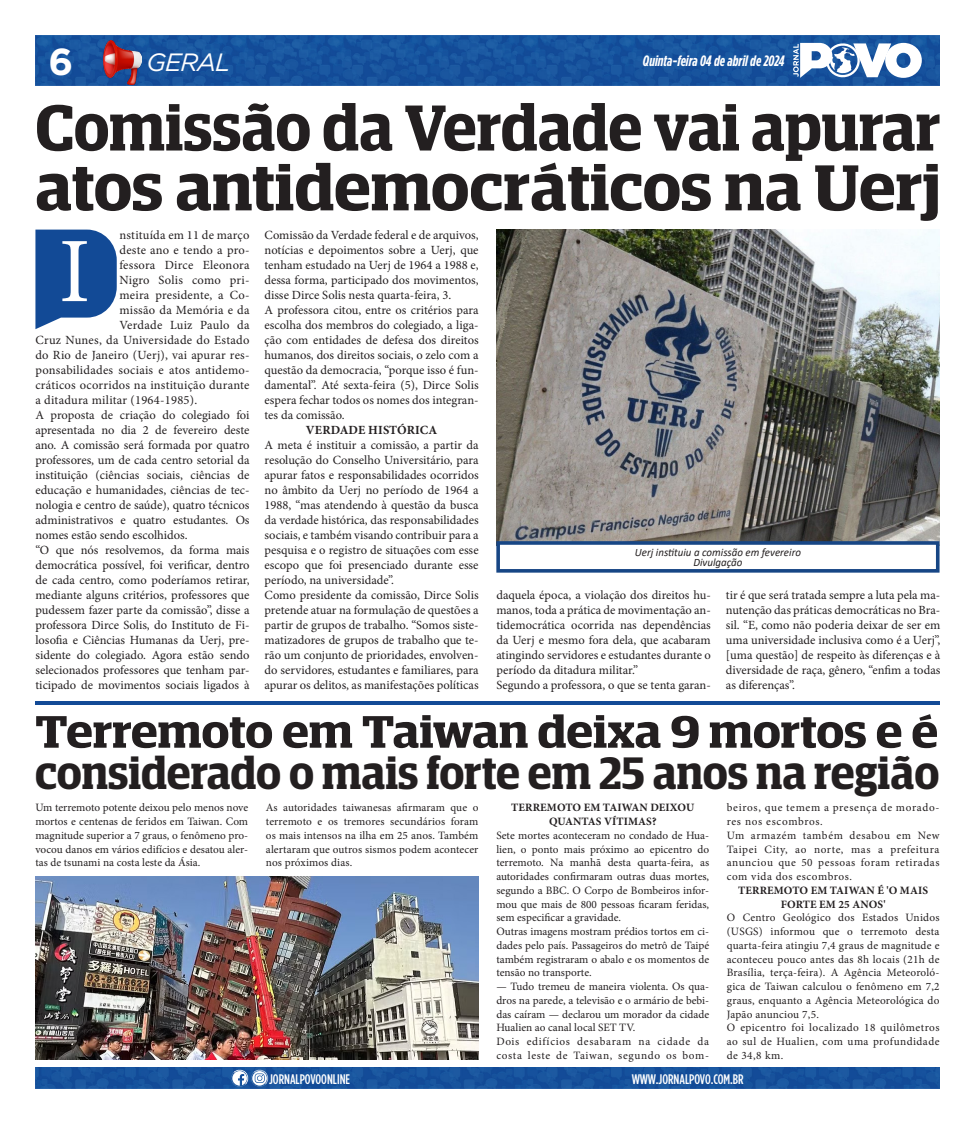
<style>
.page{position:relative;width:975px;height:1124px;background:#fff}
.page>*{position:absolute;margin:0;border:0;box-sizing:border-box;transform-origin:0 0}
.t1{font:92.12px "Minion Pro";color:#fff}
.t2{font:600 64.88px/59.8px "Guardian Egyptian Display";color:#231f20}
.t3{font:600 45.5px/41.6px "Guardian Egyptian Display";letter-spacing:-.005em;color:#231f20;scale:1.12 1}
.t4{font:700 37.5px "Gotham";color:#fff}
.t5{font:italic 25px "Gotham";letter-spacing:-.04em;color:#fff}
.t6{font:italic 700 15px "Gotham Cond";color:#fff}
.t7{font:500 13.88px "Gotham Cond";color:#fff}
.t8{font:12.5px/15px "Minion Pro";color:#231f20;text-align:justify}
.t9{font:12.5px "Minion Pro";letter-spacing:.02em;color:#231f20}
.t10{font:700 12.5px "Minion Pro";letter-spacing:.01em;color:#231f20}
.t11{font:11.25px/13.8px "Minion Pro";letter-spacing:.01em;color:#231f20;text-align:justify}
.t12{font:11.25px/13.8px "Minion Pro";letter-spacing:.06em;color:#231f20}
.t13{font:700 11.25px/13.8px "Minion Pro";letter-spacing:.01em;color:#231f20;text-align:center}
.t14{font:italic 11.25px "Calibri";color:#231f20}
</style>
<div class="page">
<div style="left:35px;top:1067px;width:904px;height:21px;background:#17529d"></div>
<img style="left:35px;top:35px;width:904px;height:50px">
<svg style="left:793px;top:42px;width:128px;height:37px"></svg>
<svg style="left:230px;top:1068px;width:39px;height:18px"></svg>
<img style="left:104px;top:41px;width:38px;height:43px">
<img style="left:496px;top:229px;width:443px;height:312px">
<img style="left:36px;top:876px;width:442px;height:183px">
<div style="left:496px;top:541px;width:443px;height:31px;background:#fff;border:4px solid #174685"></div>
<hr style="left:35px;top:701px;width:904px;height:4px;background:#124a96">
<svg style="left:35px;top:229px;width:82px;height:100px;background:#3766a6"></svg>
<h3 class="t4" style="left:48px;top:37px;width:26px">6</h3>
<p class="t6" style="left:643px;top:52px;width:143px">Quinta-feira 04 de abril de 2024</p>
<h3 class="t5" style="left:147px;top:47px;width:85px">GERAL</h3>
<p class="t2" style="left:35px;top:98px;width:906px">Comissão da Verdade vai apurar atos antidemocráticos na Uerj</p>
<p class="t9" style="left:119px;top:226px;width:131px">nstituída em 11 de março</p>
<p class="t8" style="left:119px;top:242px;width:131px">deste ano e tendo a pro-</p>
<p class="t9" style="left:119px;top:256px;width:131px">fessora Dirce Eleonora</p>
<p class="t8" style="left:119px;top:272px;width:131px">Nigro Solis como pri-</p>
<p class="t9" style="left:119px;top:286px;width:131px">meira presidente, a Co-</p>
<p class="t9" style="left:119px;top:301px;width:131px">missão da Memória e da</p>
<p class="t9" style="left:119px;top:316px;width:131px">Verdade Luiz Paulo da</p>
<p class="t9" style="left:35px;top:331px;width:215px">Cruz Nunes, da Universidade do Estado</p>
<p class="t9" style="left:35px;top:346px;width:215px">do Rio de Janeiro (Uerj), vai apurar res-</p>
<p class="t9" style="left:35px;top:361px;width:215px">ponsabilidades sociais e atos antidemo-</p>
<p class="t9" style="left:35px;top:376px;width:215px">cráticos ocorridos na instituição durante</p>
<p class="t9" style="left:35px;top:391px;width:163px">a ditadura militar (1964-1985).</p>
<p class="t8" style="left:35px;top:407px;width:215px">A proposta de criação do colegiado foi apresentada no dia 2 de fevereiro deste ano. A comissão será formada por quatro professores, um de cada centro setorial da instituição (ciências sociais, ciências de educação e humanidades, ciências de tec&shy;nologia e centro de saúde), quatro técnicos administrativos e quatro estudantes. Os nomes estão sendo escolhidos.</p>
<p class="t8" style="left:35px;top:542px;width:215px">“O que nós resolvemos, da forma mais democrática possível, foi verificar, dentro de cada centro, como poderíamos retirar, mediante alguns critérios, professores que pudessem fazer parte da comissão”, disse a professora Dirce Solis, do Instituto de Fi&shy;losofia e Ciências Humanas da Uerj, pre&shy;sidente do colegiado. Agora estão sendo selecionados professores que tenham par&shy;ticipado de movimentos sociais ligados à</p>
<p class="t1" style="left:59px;top:210px;width:33px">I</p>
<p class="t8" style="left:264px;top:227px;width:215px">Comissão da Verdade federal e de arquivos, notícias e depoimentos sobre a Uerj, que tenham estudado na Uerj de 1964 a 1988 e, dessa forma, participado dos movimentos, disse Dirce Solis nesta quarta-feira, 3.</p>
<p class="t8" style="left:264px;top:302px;width:215px">A professora citou, entre os critérios para escolha dos membros do colegiado, a liga&shy;ção com entidades de defesa dos direitos humanos, dos direitos sociais, o zelo com a questão da democracia, “porque isso é fun&shy;damental”. Até sexta-feira (5), Dirce Solis espera fechar todos os nomes dos integran&shy;tes da comissão.</p>
<p class="t10" style="left:306px;top:421px;width:133px">VERDADE HISTÓRICA</p>
<p class="t8" style="left:264px;top:437px;width:215px">A meta é instituir a comissão, a partir da resolução do Conselho Universitário, para apurar fatos e responsabilidades ocorridos no âmbito da Uerj no período de 1964 a 1988, “mas atendendo à questão da busca da verdade histórica, das responsabilidades sociais, e também visando contribuir para a pesquisa e o registro de situações com esse escopo que foi presenciado durante esse período, na universidade”.</p>
<p class="t8" style="left:264px;top:587px;width:215px">Como presidente da comissão, Dirce Solis pretende atuar na formulação de questões a partir de grupos de trabalho. “Somos siste&shy;matizadores de grupos de trabalho que te&shy;rão um conjunto de prioridades, envolven&shy;do servidores, estudantes e familiares, para apurar os delitos, as manifestações políticas</p>
<p class="t14" style="left:634px;top:544px;width:168px">Uerj instituiu a comissão em fevereiro</p>
<p class="t14" style="left:693px;top:554px;width:51px">Divulgação</p>
<p class="t8" style="left:496px;top:587px;width:216px">daquela época, a violação dos direitos hu&shy;manos, toda a prática de movimentação an&shy;tidemocrática ocorrida nas dependências da Uerj e mesmo fora dela, que acabaram atingindo servidores e estudantes durante o período da ditadura militar.”</p>
<p class="t8" style="left:496px;top:677px;width:216px">Segundo a professora, o que se tenta garan-</p>
<p class="t8" style="left:725px;top:587px;width:216px">tir é que será tratada sempre a luta pela ma&shy;nutenção das práticas democráticas no Bra&shy;sil. “E, como não poderia deixar de ser em uma universidade inclusiva como é a Uerj”, [uma questão] de respeito às diferenças e à diversidade de raça, gênero, “enfim a todas as diferenças”.</p>
<p class="t3" style="left:35px;top:710px;width:808px">Terremoto em Taiwan deixa 9 mortos e é considerado o mais forte em 25 anos na região</p>
<p class="t11" style="left:35px;top:800px;width:214px">Um terremoto potente deixou pelo menos nove mortos e centenas de feridos em Taiwan. Com magnitude superior a 7 graus, o fenômeno pro&shy;vocou danos em vários edifícios e desatou aler&shy;tas de tsunami na costa leste da Ásia.</p>
<p class="t11" style="left:266px;top:800px;width:214px">As autoridades taiwanesas afirmaram que o terremoto e os tremores secundários foram os mais intensos na ilha em 25 anos. Também alertaram que outros sismos podem acontecer nos próximos dias.</p>
<p class="t13" style="left:511px;top:800px;width:184px">TERREMOTO EM TAIWAN DEIXOU<br>QUANTAS VÍTIMAS?</p>
<p class="t11" style="left:496px;top:828px;width:214px">Sete mortes aconteceram no condado de Hua&shy;lien, o ponto mais próximo ao epicentro do terremoto. Na manhã desta quarta-feira, as autoridades confirmaram outras duas mortes, segundo a BBC. O Corpo de Bombeiros infor&shy;mou que mais de 800 pessoas ficaram feridas, sem especificar a gravidade.</p>
<p class="t11" style="left:496px;top:924px;width:214px">Outras imagens mostram prédios tortos em ci&shy;dades pelo país. Passageiros do metrô de Taipé também registraram o abalo e os momentos de tensão no transporte.</p>
<p class="t11" style="left:496px;top:979px;width:214px">— Tudo tremeu de maneira violenta. Os qua&shy;dros na parede, a televisão e o armário de bebi&shy;das caíram — declarou um morador da cidade Hualien ao canal local SET TV.</p>
<p class="t12" style="left:496px;top:1034px;width:214px">Dois edifícios desabaram na cidade da costa leste de Taiwan, segundo os bom-</p>
<p class="t12" style="left:726px;top:800px;width:214px">beiros, que temem a presença de morado&shy;res nos escombros.</p>
<p class="t11" style="left:726px;top:828px;width:214px">Um armazém também desabou em New Taipei City, ao norte, mas a prefeitura anunciou que 50 pessoas foram retiradas com vida dos escombros.</p>
<p class="t13" style="left:738px;top:883px;width:191px">TERREMOTO EM TAIWAN É 'O MAIS<br>FORTE EM 25 ANOS'</p>
<p class="t11" style="left:726px;top:910px;width:214px">O Centro Geológico dos Estados Unidos (USGS) informou que o terremoto desta quarta-feira atingiu 7,4 graus de magnitude e aconteceu pouco antes das 8h locais (21h de Brasília, terça-feira). A Agência Meteoroló&shy;gica de Taiwan calculou o fenômeno em 7,2 graus, enquanto a Agência Meteorológica do Japão anunciou 7,5.</p>
<p class="t11" style="left:726px;top:1020px;width:214px">O epicentro foi localizado 18 quilômetros ao sul de Hualien, com uma profundidade de 34,8 km.</p>
<p class="t7" style="left:269px;top:1070px;width:83px">JORNALPOVOONLINE</p>
<p class="t7" style="left:631px;top:1070px;width:113px">WWW.JORNALPOVO.COM.BR</p>
</div>
